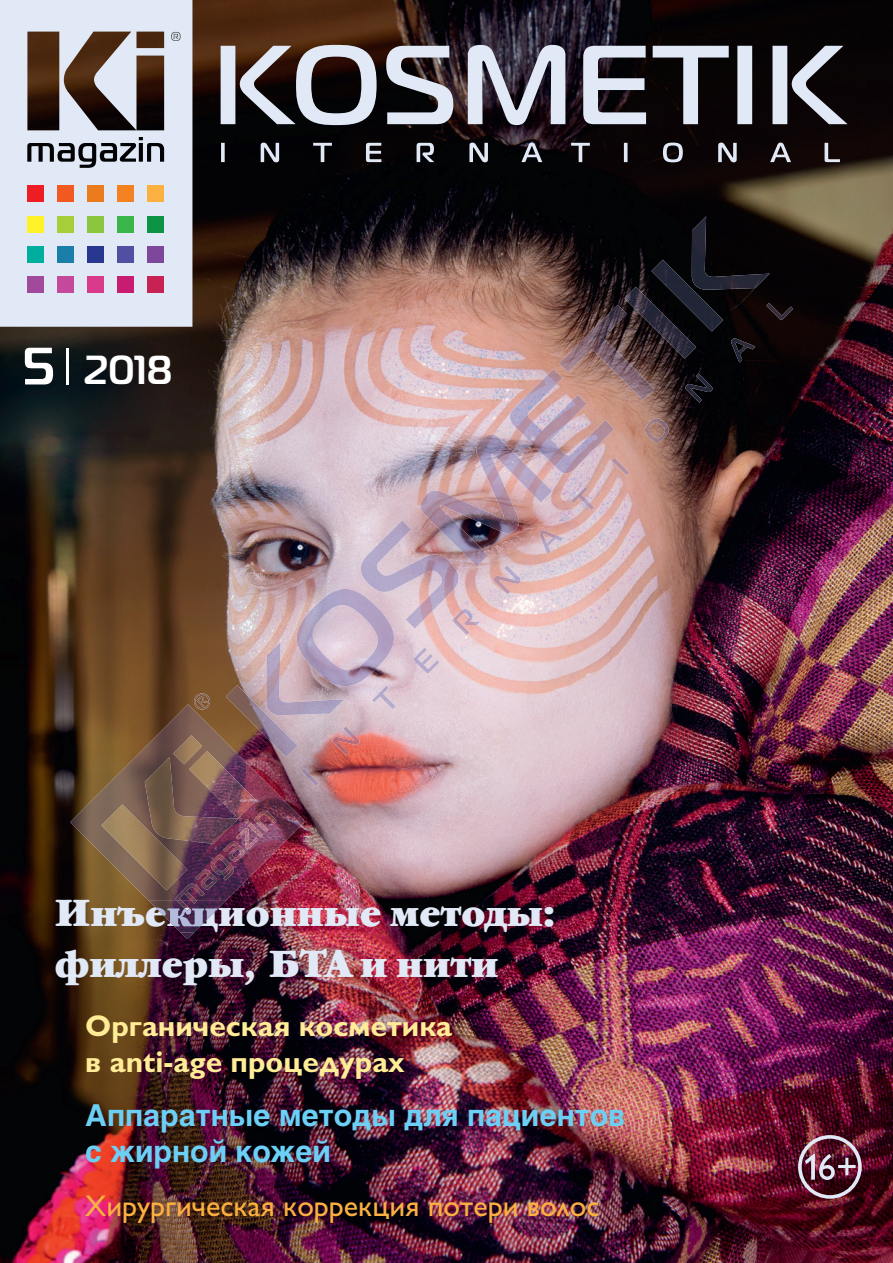
<style>
.page{position:relative;width:893px;height:1263px;background:#fff}
.page>*{position:absolute;margin:0;border:0;box-sizing:border-box;transform-origin:0 0}
.t1{font:700 40.5px "Magistral C";color:#fff}
.t2{font:700 37.5px/51px "Garamond Book C";color:#e1e9f6}
.t3{font:700 30px/36px "Gill Sans C";color:#ffec96}
.t4{font:700 30px/36px "Helios";color:#6bcff6}
.t5{font:30px "Gill Sans C";color:#fbb03f}
.s1{font-size:52.5px}
.s2{font-weight:400;font-size:52.5px}
</style>
<div class="page">
<img style="left:0;top:0;width:893px;height:1263px">
<svg style="left:221px;top:143px;width:619px;height:19px"></svg>
<svg style="left:221px;top:45px;width:627px;height:80px"></svg>
<svg style="left:0;top:0;width:192px;height:327px;fill:#e1e9f6"></svg>
<div style="left:147px;top:276px;width:17px;height:16px;background:#c72253"></div>
<div style="left:147px;top:246px;width:17px;height:16px;background:#7d489c"></div>
<div style="left:147px;top:216px;width:17px;height:16px;background:#0d9344"></div>
<div style="left:147px;top:186px;width:17px;height:16px;background:#fbb03f"></div>
<div style="left:117px;top:276px;width:17px;height:16px;background:#c71c6f"></div>
<div style="left:117px;top:246px;width:17px;height:16px;background:#504fa1"></div>
<div style="left:117px;top:216px;width:17px;height:16px;background:#3ab54a"></div>
<div style="left:117px;top:186px;width:17px;height:16px;background:#f58220"></div>
<div style="left:87px;top:276px;width:17px;height:16px;background:#d93a8a"></div>
<div style="left:87px;top:246px;width:17px;height:16px;background:#283890"></div>
<div style="left:87px;top:216px;width:17px;height:16px;background:#8bc63e"></div>
<div style="left:87px;top:186px;width:17px;height:16px;background:#ea7c1d"></div>
<div style="left:57px;top:276px;width:17px;height:16px;background:#c5499b"></div>
<div style="left:57px;top:246px;width:17px;height:16px;background:#197ea8"></div>
<div style="left:57px;top:216px;width:17px;height:16px;background:#a6ce39"></div>
<div style="left:57px;top:186px;width:17px;height:16px;background:#f15921"></div>
<div style="left:27px;top:276px;width:17px;height:16px;background:#a1499b"></div>
<div style="left:27px;top:246px;width:17px;height:16px;background:#00ae9d"></div>
<div style="left:27px;top:216px;width:17px;height:16px;background:#fff229"></div>
<div style="left:27px;top:186px;width:17px;height:16px;background:#ee1d23"></div>
<svg style="left:171px;top:32px;width:10px;height:9px"></svg>
<img style="left:798px;top:1135px;width:64px;height:64px">
<img style="left:101px;top:735px;width:20px;height:155px">
<img style="left:638px;top:216px;width:104px;height:207px">
<img style="left:587px;top:287px;width:52px;height:223px">
<img style="left:741px;top:274px;width:52px;height:86px">
<img style="left:535px;top:335px;width:52px;height:219px">
<img style="left:483px;top:387px;width:52px;height:207px">
<img style="left:431px;top:437px;width:53px;height:233px">
<img style="left:645px;top:422px;width:24px;height:20px">
<img style="left:380px;top:491px;width:52px;height:218px">
<img style="left:328px;top:542px;width:52px;height:172px">
<img style="left:276px;top:594px;width:53px;height:132px">
<img style="left:225px;top:645px;width:52px;height:255px">
<img style="left:121px;top:704px;width:104px;height:235px">
<img style="left:70px;top:770px;width:52px;height:104px">
<img style="left:148px;top:900px;width:78px;height:33px">
<img style="left:205px;top:726px;width:155px;height:159px">
<img style="left:193px;top:693px;width:18px;height:16px">
<h1 class="t1" style="left:23px;top:346px;width:151px"><span class="s1">5</span> <span class="s2">I</span> 2018</h1>
<p class="t2" style="left:55px;top:888px;width:506px">Инъекционные методы: филлеры, БТА и нити</p>
<p class="t3" style="left:85px;top:1008px;width:368px">Органическая косметика в anti-age процедурах</p>
<p class="t4" style="left:85px;top:1098px;width:541px">Аппаратные методы для пациентов с жирной кожей</p>
<p class="t5" style="left:85px;top:1189px;width:516px">Хирургическая коррекция потери волос</p>
</div>
